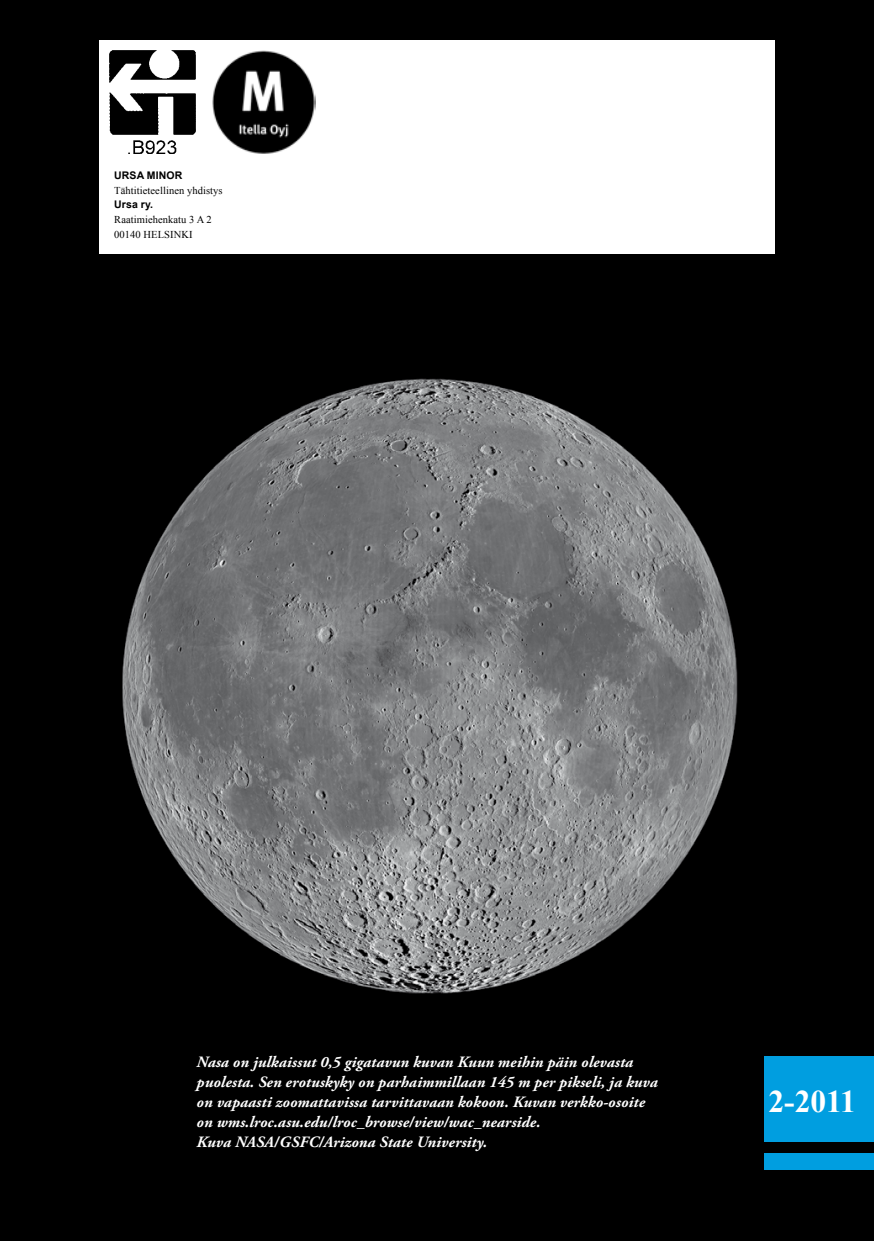
<style>
.page{position:relative;width:874px;height:1241px;background:#fff}
.page>*{position:absolute;margin:0;border:0;box-sizing:border-box;transform-origin:0 0}
.t1{font:700 31.5px "Times New Roman";color:#fff}
.t2{font:italic 700 15.75px/19.8px "Adobe Garamond Pro";letter-spacing:.005em;color:#fff}
.t3{font:10.5px/14.9px "Times New Roman";letter-spacing:.005em;color:#000}
.t4{font:700 10.5px "Arial";letter-spacing:.01em;color:#000}
</style>
<div class="page">
<img style="left:0;top:0;width:873px;height:1240px">
<div style="left:102px;top:42px;width:693px;height:233px;background:#000"></div>
<div style="left:99px;top:40px;width:675px;height:213px;background:#fff"></div>
<div style="left:763px;top:1055px;width:110px;height:86px;background:#009ee0"></div>
<div style="left:763px;top:1153px;width:110px;height:16px;background:#009ee0"></div>
<img style="left:109px;top:50px;width:86px;height:104px">
<img style="left:212px;top:50px;width:104px;height:104px">
<p class="t4" style="left:114px;top:168px;width:70px">URSA MINOR</p>
<p class="t3" style="left:114px;top:182px;width:110px">Tähtitieteellinen yhdistys</p>
<p class="t4" style="left:114px;top:198px;width:40px">Ursa ry.</p>
<p class="t3" style="left:114px;top:212px;width:99px">Raatimiehenkatu 3 A 2<br>00140 HELSINKI</p>
<p class="t2" style="left:196px;top:1052px;width:462px">Nasa on julkaissut 0,5 gigatavun kuvan Kuun meihin päin olevasta puolesta. Sen erotuskyky on parhaimmillaan 145 m per pikseli, ja kuva on vapaasti zoomattavissa tarvittavaan kokoon. Kuvan verkko-osoite on wms.lroc.asu.edu/lroc_browse/view/wac_nearside.<br>Kuva NASA/GSFC/Arizona State University.</p>
<h1 class="t1" style="left:768px;top:1079px;width:89px">2-2011</h1>
</div>
